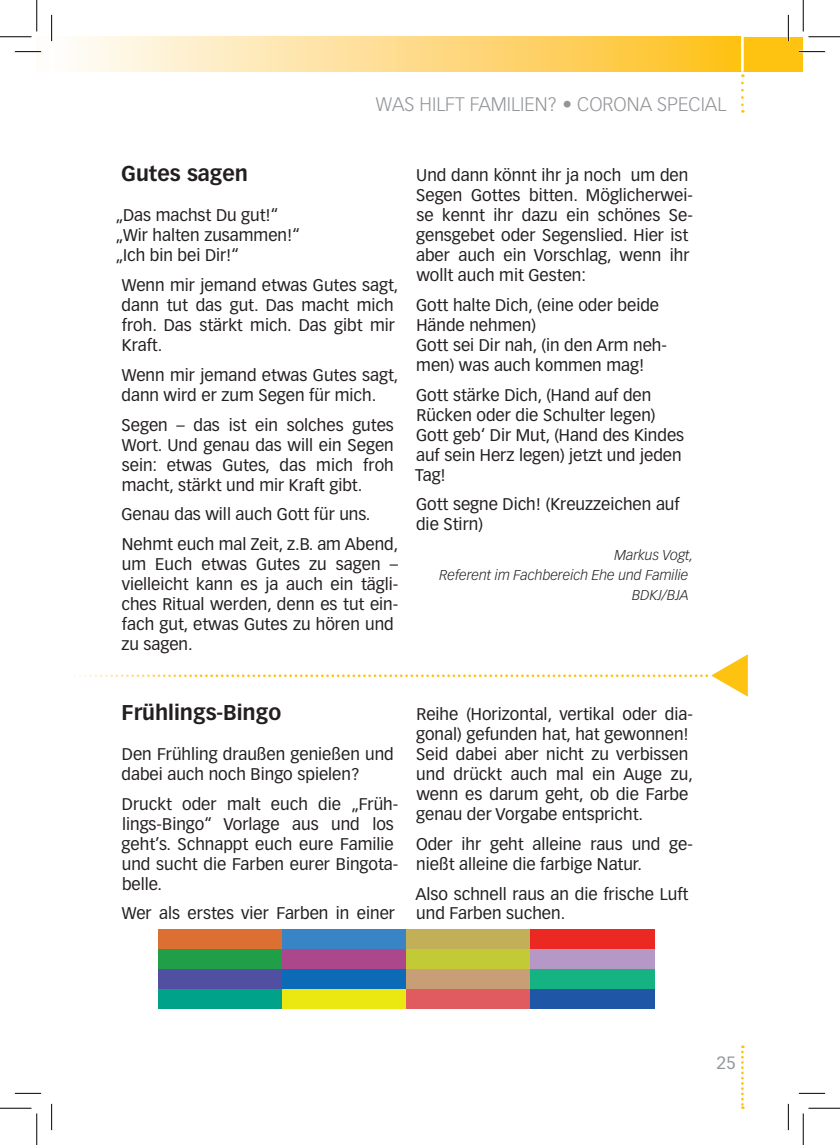
<style>
.page{position:relative;width:840px;height:1145px;background:#fff}
.page>*{position:absolute;margin:0;border:0;box-sizing:border-box;transform-origin:0 0}
.t1{font:700 21px "Vectora LT Pro";color:#231f20}
.t2{font:300 19.25px "Vectora LT Pro";color:#939598}
.t3{font:17.5px "Vectora LT Pro";color:#939598}
.t4{font:16.62px/19.9px "Vectora LT Pro";color:#231f20}
.t5{font:italic 300 14px "Vectora LT Pro";color:#231f20}
</style>
<div class="page">
<div style="left:52px;top:37px;width:689px;height:34px;background:linear-gradient(to right,#fefcfe,#febf1d)"></div>
<div style="left:744px;top:37px;width:59px;height:34px;background:#fec210"></div>
<svg style="left:741px;top:83px;width:3px;height:30px"></svg>
<div style="left:37px;top:37px;width:15px;height:34px;background:#fefdfb"></div>
<svg style="left:741px;top:1045px;width:3px;height:63px"></svg>
<svg style="left:74px;top:654px;width:674px;height:43px"></svg>
<div style="left:158px;top:929px;width:124px;height:20px;background:#dc7032"></div>
<div style="left:158px;top:949px;width:124px;height:20px;background:#219f48"></div>
<div style="left:158px;top:969px;width:124px;height:19px;background:#504fa1"></div>
<div style="left:158px;top:989px;width:124px;height:20px;background:#00a389"></div>
<div style="left:282px;top:929px;width:124px;height:20px;background:#3984c5"></div>
<div style="left:282px;top:949px;width:124px;height:20px;background:#ab478a"></div>
<div style="left:282px;top:969px;width:124px;height:19px;background:#0b6bb6"></div>
<div style="left:282px;top:989px;width:124px;height:20px;background:#ebe711"></div>
<div style="left:406px;top:929px;width:124px;height:20px;background:#c1b057"></div>
<div style="left:406px;top:949px;width:124px;height:20px;background:#c2ca35"></div>
<div style="left:406px;top:969px;width:124px;height:19px;background:#c79e76"></div>
<div style="left:406px;top:989px;width:124px;height:20px;background:#e05b5f"></div>
<div style="left:530px;top:929px;width:124px;height:20px;background:#ec2823"></div>
<div style="left:530px;top:949px;width:124px;height:20px;background:#b698c7"></div>
<div style="left:530px;top:969px;width:124px;height:19px;background:#15b381"></div>
<div style="left:530px;top:989px;width:124px;height:20px;background:#2056a6"></div>
<hr style="left:15px;top:51px;width:26px;height:2px;background:#fff">
<hr style="left:799px;top:51px;width:26px;height:2px;background:#fff">
<hr style="left:51px;top:15px;width:2px;height:26px;background:#fff">
<hr style="left:787px;top:15px;width:2px;height:26px;background:#fff">
<svg style="left:15px;top:51px;width:26px;height:1px"></svg>
<svg style="left:799px;top:51px;width:26px;height:1px"></svg>
<svg style="left:15px;top:1093px;width:26px;height:1px"></svg>
<svg style="left:799px;top:1093px;width:26px;height:1px"></svg>
<svg style="left:51px;top:15px;width:1px;height:26px"></svg>
<svg style="left:51px;top:1104px;width:1px;height:26px"></svg>
<svg style="left:788px;top:15px;width:1px;height:26px"></svg>
<svg style="left:788px;top:1104px;width:1px;height:26px"></svg>
<hr style="left:0;top:36px;width:32px;height:1px;background:#000">
<hr style="left:808px;top:36px;width:32px;height:1px;background:#000">
<hr style="left:0;top:1108px;width:32px;height:1px;background:#000">
<hr style="left:808px;top:1108px;width:32px;height:1px;background:#000">
<hr style="left:36px;top:0;width:1px;height:31px;background:#000">
<hr style="left:36px;top:1113px;width:1px;height:32px;background:#000">
<hr style="left:803px;top:0;width:1px;height:31px;background:#000">
<hr style="left:803px;top:1113px;width:1px;height:32px;background:#000">
<p class="t2" style="left:376px;top:93px;width:352px">WAS HILFT FAMILIEN? • CORONA SPECIAL</p>
<p class="t1" style="left:121px;top:161px;width:128px">Gutes sagen</p>
<p class="t4" style="left:116px;top:205px;width:186px">„Das machst Du gut!“ „Wir halten zusammen!“ „Ich bin bei Dir!“</p>
<p class="t4" style="left:122px;top:275px;width:278px">Wenn mir jemand etwas Gutes sagt, dann tut das gut. Das macht mich froh. Das stärkt mich. Das gibt mir<br>Kraft.</p>
<p class="t4" style="left:122px;top:365px;width:278px">Wenn mir jemand etwas Gutes sagt, dann wird er zum Segen für mich.</p>
<p class="t4" style="left:122px;top:415px;width:274px;text-align:justify">Segen – das ist ein solches gutes Wort. Und genau das will ein Segen sein: etwas Gutes, das mich froh macht, stärkt und mir Kraft gibt.</p>
<p class="t4" style="left:122px;top:500px;width:278px;line-height:29.9px">Genau das will auch Gott für uns.<br>Nehmt euch mal Zeit, z.B. am Abend,</p>
<p class="t4" style="left:121px;top:554px;width:279px">um Euch etwas Gutes zu sagen – vielleicht kann es ja auch ein tägli&shy;ches Ritual werden, denn es tut ein&shy;fach gut, etwas Gutes zu hören und zu sagen.</p>
<p class="t4" style="left:416px;top:165px;width:278px">Und dann könnt ihr ja noch um den<br>Segen Gottes bitten. Möglicherwei&shy;se kennt ihr dazu ein schönes Se&shy;gensgebet oder Segenslied. Hier ist aber auch ein Vorschlag, wenn ihr wollt auch mit Gesten:</p>
<p class="t4" style="left:416px;top:295px;width:253px">Gott halte Dich, (eine oder beide<br>Hände nehmen)<br>Gott sei Dir nah, (in den Arm neh&shy;men) was auch kommen mag!</p>
<p class="t4" style="left:415px;top:385px;width:271px">Gott stärke Dich, (Hand auf den<br>Rücken oder die Schulter legen)<br>Gott geb‘ Dir Mut, (Hand des Kindes auf sein Herz legen) jetzt und jeden<br>Tag!</p>
<p class="t4" style="left:416px;top:495px;width:265px">Gott segne Dich! (Kreuzzeichen auf die Stirn)</p>
<p class="t5" style="left:614px;top:547px;width:80px">Markus Vogt,</p>
<p class="t5" style="left:439px;top:567px;width:250px">Referent im Fachbereich Ehe und Familie</p>
<p class="t5" style="left:632px;top:587px;width:58px">BDKJ/BJA</p>
<p class="t1" style="left:122px;top:700px;width:161px">Frühlings-Bingo</p>
<p class="t4" style="left:122px;top:744px;width:274px">Den Frühling draußen genießen und dabei auch noch Bingo spielen?</p>
<p class="t4" style="left:122px;top:794px;width:278px">Druckt oder malt euch die „Früh&shy;lings-Bingo“ Vorlage aus und los geht’s. Schnappt euch eure Familie und sucht die Farben eurer Bingota&shy;belle.</p>
<p class="t4" style="left:122px;top:904px;width:275px">Wer als erstes vier Farben in einer</p>
<p class="t4" style="left:416px;top:704px;width:278px">Reihe (Horizontal, vertikal oder dia&shy;gonal) gefunden hat, hat gewonnen!<br>Seid dabei aber nicht zu verbissen und drückt auch mal ein Auge zu, wenn es darum geht, ob die Farbe genau der Vorgabe entspricht.</p>
<p class="t4" style="left:416px;top:834px;width:278px">Oder ihr geht alleine raus und ge&shy;nießt alleine die farbige Natur.</p>
<p class="t4" style="left:415px;top:884px;width:275px">Also schnell raus an die frische Luft und Farben suchen.</p>
<p class="t3" style="left:716px;top:1052px;width:21px">25</p>
</div>
